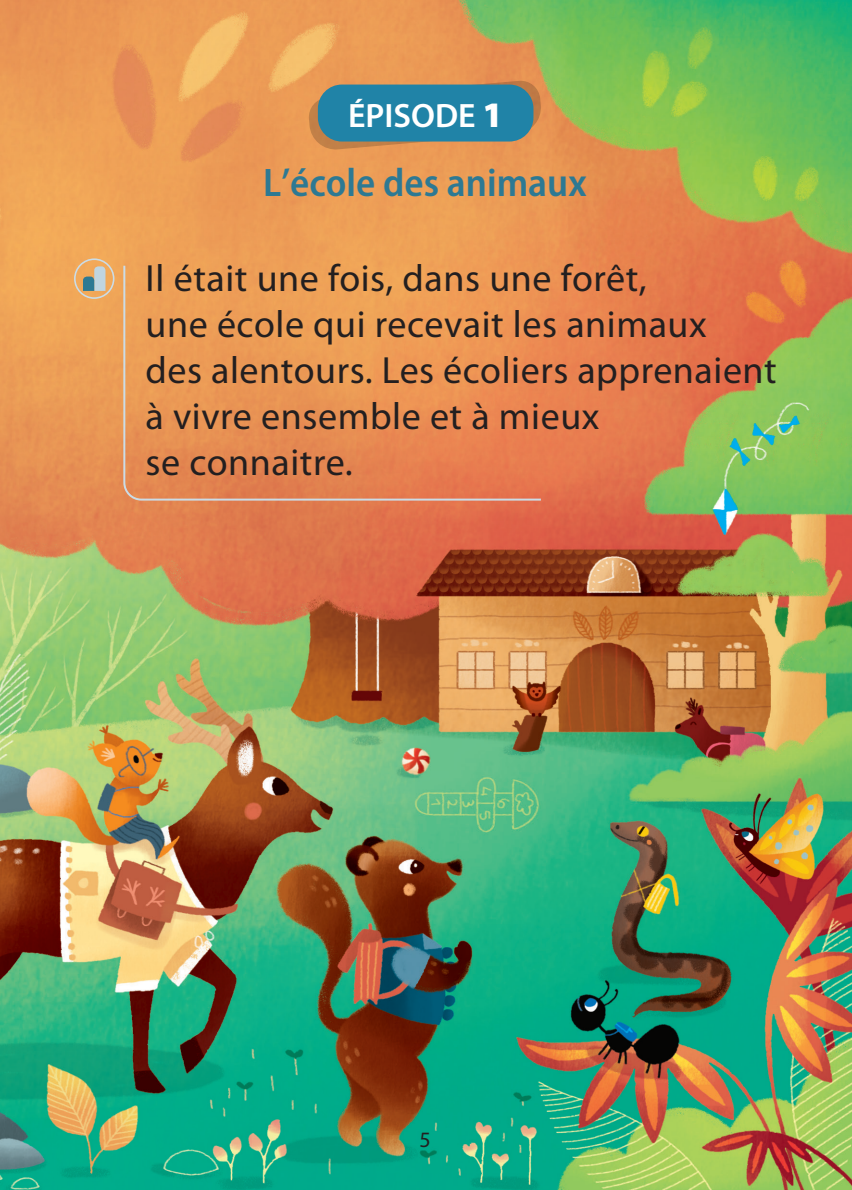
<style>
.page{position:relative;width:852px;height:1190px;background:#fff}
.page>*{position:absolute;margin:0;border:0;box-sizing:border-box;transform-origin:0 0}
.t1{font:600 semi-condensed 40px "Myriad Pro";color:#2d7993}
.t2{font:38px/46px "Myriad Pro";letter-spacing:.015em;color:#231f20}
.t3{font:600 34px "Myriad Pro";color:#fff}
.t4{font:22px "Myriad Pro";color:#231f20}
.s1{font-weight:900;font-size:36px}
</style>
<div class="page">
<img style="left:0;top:0;width:851px;height:1190px">
<svg style="left:308px;top:80px;width:234px;height:71px;background:#d59055"></svg>
<div style="left:318px;top:85px;width:215px;height:56px;background:#2083a7;border-radius:24px"></div>
<svg style="left:122px;top:264px;width:421px;height:237px;background:#ea9355"></svg>
<div style="left:74px;top:258px;width:40px;height:41px;border:2px solid #cbdce6;border-radius:50%"></div>
<svg style="left:83px;top:266px;width:22px;height:25px"></svg>
<p class="t3" style="left:348px;top:97px;width:156px">ÉPISODE <span class="s1">1</span></p>
<p class="t1" style="left:263px;top:161px;width:325px">L’école des animaux</p>
<p class="t2" style="left:145px;top:256px;width:632px">Il était une fois, dans une forêt,<br>une école qui recevait les animaux<br>des alentours. Les écoliers apprenaient à vivre ensemble et à mieux<br>se connaitre.</p>
<p class="t4" style="left:419px;top:1127px;width:13px">5</p>
</div>
